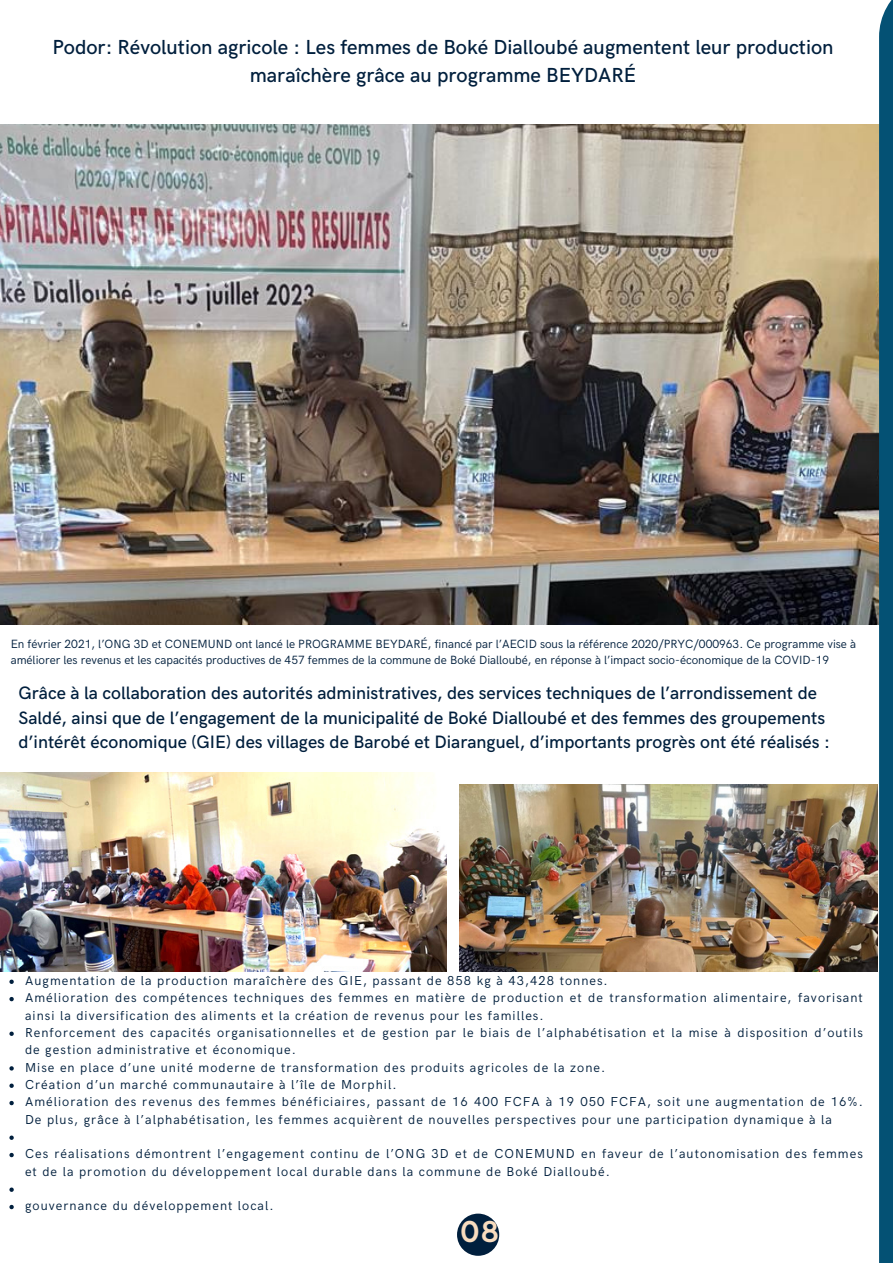
<style>
.page{position:relative;width:893px;height:1264px;background:#fff}
.page>*{position:absolute;margin:0;border:0;box-sizing:border-box;transform-origin:0 0}
.t1{font:700 30.3px "HK Grotesk";color:#f8dcbf}
.t2{font:500 20.4px/28px "HK Grotesk";color:#001f3d;text-align:center}
.t3{font:500 18px/24.8px "HK Grotesk";color:#001f3d}
.t4{font:13.05px/17.2px "HK Grotesk";letter-spacing:.08em;color:#001f3d}
.t5{font:12px/15.9px "HK Grotesk";color:#001f3d}
</style>
<div class="page">
<img style="left:460px;top:784px;width:417px;height:187px">
<img style="left:0;top:772px;width:446px;height:199px">
<div style="left:457px;top:1213px;width:42px;height:42px;background:#001f3d;border-radius:50%"></div>
<img style="left:0;top:124px;width:879px;height:500px">
<svg style="left:9px;top:979px;width:5px;height:4px"></svg>
<svg style="left:9px;top:996px;width:5px;height:5px"></svg>
<svg style="left:9px;top:1031px;width:5px;height:4px"></svg>
<svg style="left:9px;top:1066px;width:5px;height:4px"></svg>
<svg style="left:9px;top:1083px;width:5px;height:4px"></svg>
<svg style="left:9px;top:1100px;width:5px;height:5px"></svg>
<svg style="left:9px;top:1135px;width:5px;height:4px"></svg>
<svg style="left:9px;top:1152px;width:5px;height:5px"></svg>
<svg style="left:9px;top:1187px;width:5px;height:4px"></svg>
<svg style="left:9px;top:1204px;width:5px;height:5px"></svg>
<div style="left:879px;top:0;width:13px;height:1262px;background:#045174"></div>
<p class="t2" style="left:52px;top:34px;width:782px">Podor: Révolution agricole : Les femmes de Boké Dialloubé augmentent leur production maraîchère grâce au programme BEYDARÉ</p>
<p class="t5" style="left:11px;top:636px;width:846px">En février 2021, l’ONG 3D et CONEMUND ont lancé le PROGRAMME BEYDARÉ, financé par l’AECID sous la référence 2020/PRYC/000963. Ce programme vise à améliorer les revenus et les capacités productives de 457 femmes de la commune de Boké Dialloubé, en réponse à l’impact socio-économique de la COVID-19</p>
<p class="t3" style="left:18px;top:681px;width:812px">Grâce à la collaboration des autorités administratives, des services techniques de l’arrondissement de<br>Saldé, ainsi que de l’engagement de la municipalité de Boké Dialloubé et des femmes des groupements d’intérêt économique (GIE) des villages de Barobé et Diaranguel, d’importants progrès ont été réalisés :</p>
<p class="t4" style="left:25px;top:972px;width:584px">Augmentation de la production maraîchère des GIE, passant de 858 kg à 43,428 tonnes.</p>
<p class="t4" style="left:25px;top:989px;width:839px">Amélioration des compétences techniques des femmes en matière de production et de transformation alimentaire, favorisant ainsi la diversification des aliments et la création de revenus pour les familles.</p>
<p class="t4" style="left:25px;top:1024px;width:839px">Renforcement des capacités organisationnelles et de gestion par le biais de l’alphabétisation et la mise à disposition d’outils de gestion administrative et économique.</p>
<p class="t4" style="left:25px;top:1059px;width:581px">Mise en place d’une unité moderne de transformation des produits agricoles de la zone.</p>
<p class="t4" style="left:25px;top:1076px;width:373px">Création d’un marché communautaire à l’île de Morphil.</p>
<p class="t4" style="left:25px;top:1093px;width:839px">Amélioration des revenus des femmes bénéficiaires, passant de 16 400 FCFA à 19 050 FCFA, soit une augmentation de 16%.<br>De plus, grâce à l’alphabétisation, les femmes acquièrent de nouvelles perspectives pour une participation dynamique à la</p>
<p class="t4" style="left:25px;top:1145px;width:839px">Ces réalisations démontrent l’engagement continu de l’ONG 3D et de CONEMUND en faveur de l’autonomisation des femmes et de la promotion du développement local durable dans la commune de Boké Dialloubé.</p>
<p class="t4" style="left:25px;top:1197px;width:250px">gouvernance du développement local.</p>
<p class="t1" style="left:461px;top:1214px;width:39px">08</p>
</div>
